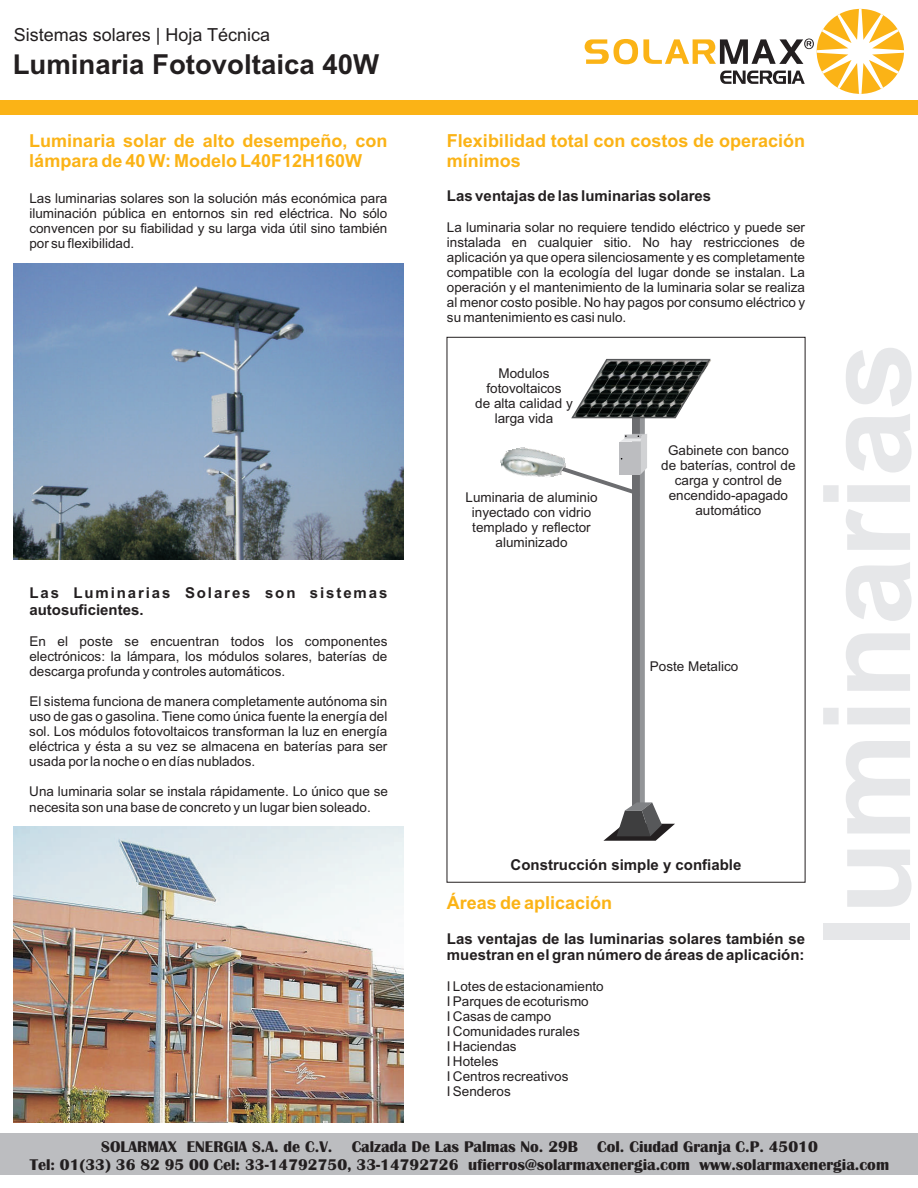
<style>
.page{position:relative;width:918px;height:1188px;background:#fff}
.page>*{position:absolute;margin:0;border:0;box-sizing:border-box;transform-origin:0 0}
.t1{font:700 121.35px "Arial";color:#e6e7e9}
.t2{font:700 27.6px "Arial";color:#231f20}
.t3{font:700 18px/20.1px "Arial";color:#fbb316}
.t4{font:18px "Arial";color:#231f20}
.t5{font:700 16.05px/17.9px "Britannic";color:#231f20;text-align:center}
.t6{font:700 15px/16.8px "Arial";color:#231f20}
.t7{font:700 15px/16.8px "Arial";letter-spacing:.125em;color:#231f20}
.t8{font:13.5px/15.1px "Arial";color:#231f20;text-align:justify}
</style>
<div class="page">
<div style="left:0;top:100px;width:918px;height:15px;background:#fbb316"></div>
<div style="left:0;top:1134px;width:918px;height:41px;background:#bcbdc0"></div>
<img style="left:500px;top:447px;width:43px;height:30px">
<svg style="left:543px;top:358px;width:168px;height:483px"></svg>
<img style="left:14px;top:264px;width:389px;height:296px">
<img style="left:14px;top:826px;width:389px;height:296px">
<svg style="left:585px;top:9px;width:319px;height:85px"></svg>
<h3 class="t4" style="left:14px;top:28px;width:258px">Sistemas solares | Hoja Técnica</h3>
<h2 class="t2" style="left:13px;top:54px;width:368px">Luminaria Fotovoltaica 40W</h2>
<h3 class="t3" style="left:29px;top:132px;width:360px">Luminaria solar de alto desempeño, con lámpara de 40 W: Modelo L40F12H160W</h3>
<p class="t8" style="left:29px;top:192px;width:360px">Las luminarias solares son la solución más económica para iluminación pública en entornos sin red eléctrica. No sólo convencen por su fiabilidad y su larga vida útil sino también por su flexibilidad.</p>
<p class="t7" style="left:29px;top:586px;width:360px">Las Luminarias Solares son sistemas autosuficientes.</p>
<p class="t8" style="left:29px;top:635px;width:360px">En el poste se encuentran todos los componentes electrónicos: la lámpara, los módulos solares, baterías de descarga profunda y controles automáticos.</p>
<p class="t8" style="left:29px;top:695px;width:360px">El sistema funciona de manera completamente autónoma sin uso de gas o gasolina. Tiene como única fuente la energía del sol. Los módulos fotovoltaicos transforman la luz en energía eléctrica y ésta a su vez se almacena en baterías para ser usada por la noche o en días nublados.</p>
<p class="t8" style="left:29px;top:785px;width:360px">Una luminaria solar se instala rápidamente. Lo único que se necesita son una base de concreto y un lugar bien soleado.</p>
<h3 class="t3" style="left:447px;top:132px;width:360px">Flexibilidad total con costos de operación mínimos</h3>
<p class="t6" style="left:447px;top:189px;width:266px">Las ventajas de las luminarias solares</p>
<p class="t8" style="left:447px;top:221px;width:360px">La luminaria solar no requiere tendido eléctrico y puede ser instalada en cualquier sitio. No hay restricciones de aplicación ya que opera silenciosamente y es completamente compatible con la ecología del lugar donde se instalan. La operación y el mantenimiento de la luminaria solar se realiza al menor costo posible. No hay pagos por consumo eléctrico y su mantenimiento es casi nulo.</p>
<p class="t8" style="left:475px;top:367px;width:99px;text-align:center">Modulos fotovoltaicos<br>de alta calidad y larga vida</p>
<p class="t8" style="left:466px;top:491px;width:134px;text-align:center">Luminaria de aluminio inyectado con vidrio templado y reflector aluminizado</p>
<p class="t8" style="left:661px;top:444px;width:136px;text-align:center">Gabinete con banco de baterías, control de carga y control de encendido-apagado automático</p>
<p class="t8" style="left:650px;top:660px;width:90px">Poste Metalico</p>
<p class="t6" style="left:511px;top:858px;width:232px">Construcción simple y confiable</p>
<h3 class="t3" style="left:447px;top:895px;width:167px">Áreas de aplicación</h3>
<p class="t6" style="left:447px;top:931px;width:360px">Las ventajas de las luminarias solares también se muestran en el gran número de áreas de aplicación:</p>
<p class="t8" style="left:447px;top:980px;width:158px;text-align:left">I Lotes de estacionamiento<br>I Parques de ecoturismo<br>I Casas de campo<br>I Comunidades rurales<br>I Haciendas<br>I Hoteles<br>I Centros recreativos<br>I Senderos</p>
<h1 class="t1" style="left:822px;top:949px;width:608px;rotate:-90deg">luminarias</h1>
<p class="t5" style="left:30px;top:1139px;width:861px">SOLARMAX ENERGIA S.A. de C.V. Calzada De Las Palmas No. 29B Col. Ciudad Granja C.P. 45010<br>Tel: 01(33) 36 82 95 00 Cel: 33-14792750, 33-14792726 ufierros@solarmaxenergia.com www.solarmaxenergia.com</p>
</div>
